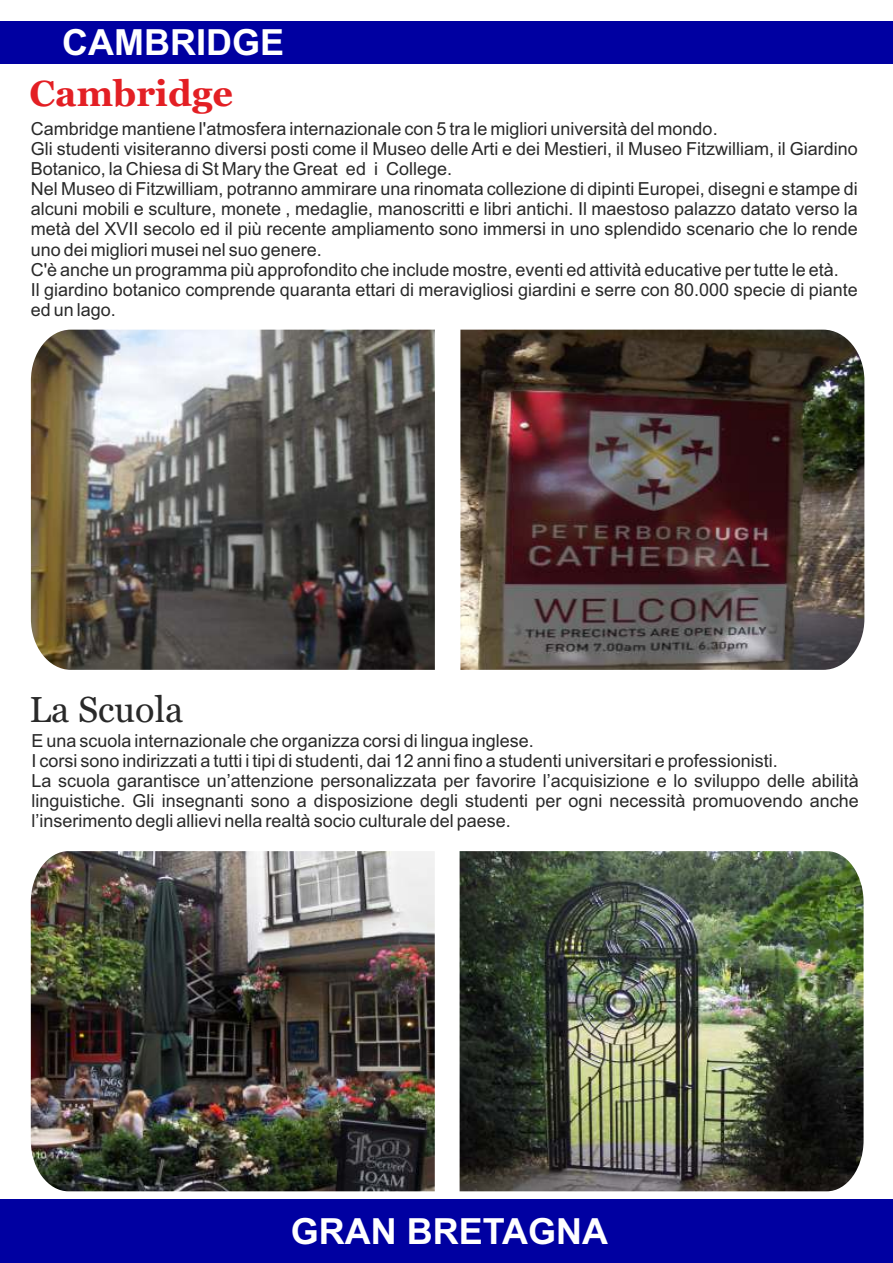
<style>
.page{position:relative;width:893px;height:1263px;background:#fff}
.page>*{position:absolute;margin:0;border:0;box-sizing:border-box;transform-origin:0 0}
.t1{font:700 36px "Arial";color:#fff}
.t2{font:700 36px "Georgia";color:#e31f24}
.t3{font:36px "Georgia";color:#292929}
.t4{font:18px/20.1px "Arial";color:#292929}
</style>
<div class="page">
<img style="left:31px;top:330px;width:404px;height:340px">
<img style="left:460px;top:330px;width:404px;height:340px">
<img style="left:31px;top:851px;width:404px;height:340px">
<img style="left:460px;top:851px;width:403px;height:340px">
<div style="left:0;top:1199px;width:893px;height:64px;background:#0000a1"></div>
<div style="left:0;top:21px;width:893px;height:43px;background:#0000a1"></div>
<h1 class="t1" style="left:62px;top:29px;width:223px">CAMBRIDGE</h1>
<h1 class="t2" style="left:29px;top:78px;width:205px">Cambridge</h1>
<p class="t4" style="left:31px;top:120px;width:829px">Cambridge mantiene l'atmosfera internazionale con 5 tra le migliori università del mondo.<br>Gli studenti visiteranno diversi posti come il Museo delle Arti e dei Mestieri, il Museo Fitzwilliam, il Giardino Botanico, la Chiesa di St Mary the Great ed i College.<br>Nel Museo di Fitzwilliam, potranno ammirare una rinomata collezione di dipinti Europei, disegni e stampe di alcuni mobili e sculture, monete , medaglie, manoscritti e libri antichi. Il maestoso palazzo datato verso la metà del XVII secolo ed il più recente ampliamento sono immersi in uno splendido scenario che lo rende uno dei migliori musei nel suo genere.<br>C'è anche un programma più approfondito che include mostre, eventi ed attività educative per tutte le età.<br>Il giardino botanico comprende quaranta ettari di meravigliosi giardini e serre con 80.000 specie di piante ed un lago.</p>
<h1 class="t3" style="left:29px;top:694px;width:155px">La Scuola</h1>
<p class="t4" style="left:32px;top:732px;width:829px">E una scuola internazionale che organizza corsi di lingua inglese.<br>I corsi sono indirizzati a tutti i tipi di studenti, dai 12 anni fino a studenti universitari e professionisti.<br>La scuola garantisce un’attenzione personalizzata per favorire l’acquisizione e lo sviluppo delle abilità linguistiche. Gli insegnanti sono a disposizione degli studenti per ogni necessità promuovendo anche l’inserimento degli allievi nella realtà socio culturale del paese.</p>
<h1 class="t1" style="left:291px;top:1218px;width:319px">GRAN BRETAGNA</h1>
</div>
